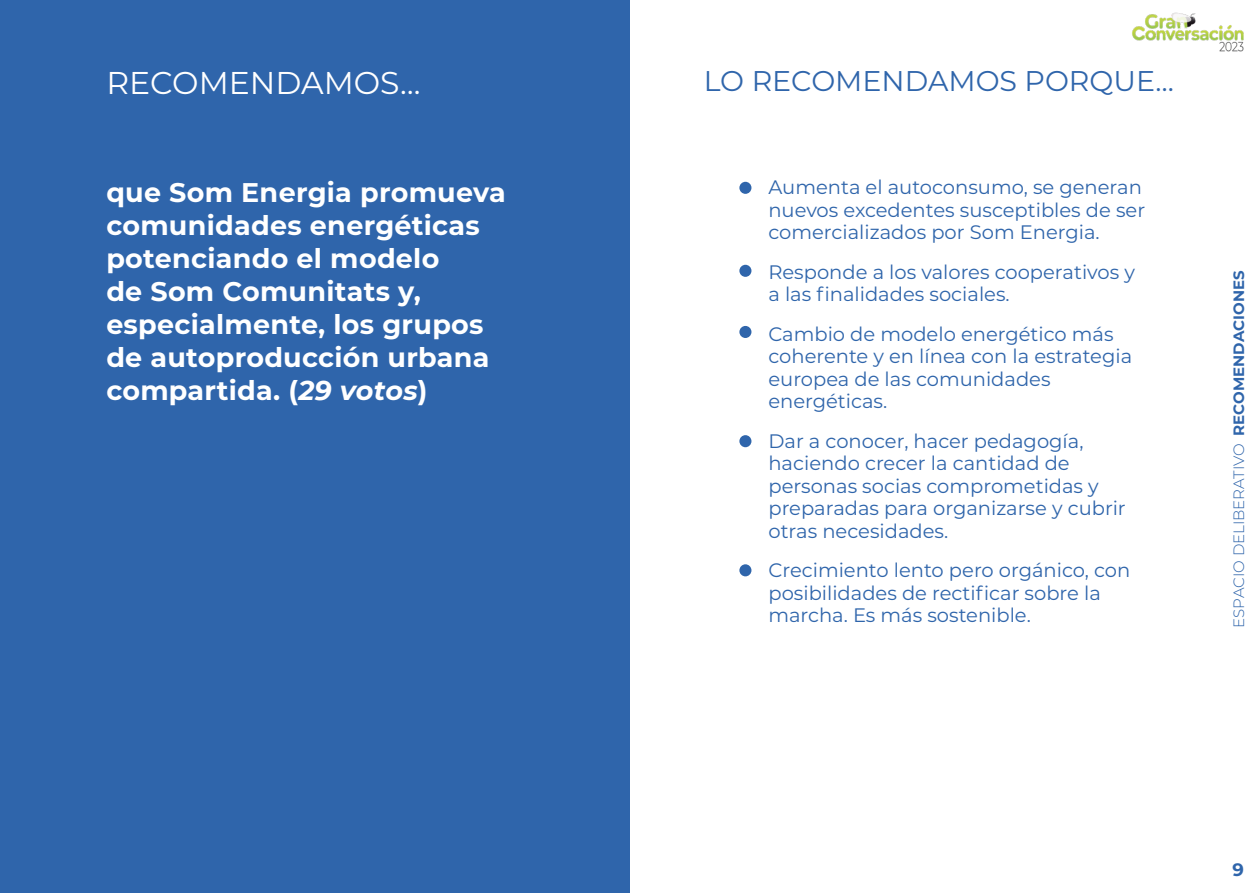
<style>
.page{position:relative;width:1259px;height:893px;background:#fff}
.page>*{position:absolute;margin:0;border:0;box-sizing:border-box;transform-origin:0 0}
.titol2_ok{font:31.5px "Montserrat";color:#fff}
.text_ok{font:28.5px "Montserrat";color:#2f65ab}
.text_ok-2{font:700 27px/33px "Montserrat";letter-spacing:.01em;color:#fff}
.text_ok-3{font:19.5px/22.5px "Montserrat";color:#2f65ab}
.t1{font:700 18px "Montserrat";color:#2f65ab}
.t2{font:300 15px "Montserrat";color:#2f65ab}
.s1{font-style:italic}
.s2{font-weight:700}
</style>
<div class="page">
<img style="left:1132px;top:12px;width:112px;height:40px">
<div style="left:0;top:0;width:629px;height:893px;background:#2f65ab"></div>
<div style="left:739px;top:182px;width:12px;height:12px;background:#2f65ab;border-radius:50%"></div>
<div style="left:739px;top:265px;width:12px;height:12px;background:#2f65ab;border-radius:50%"></div>
<div style="left:739px;top:326px;width:12px;height:12px;background:#2f65ab;border-radius:50%"></div>
<div style="left:739px;top:435px;width:12px;height:12px;background:#2f65ab;border-radius:50%"></div>
<div style="left:739px;top:564px;width:12px;height:12px;background:#2f65ab;border-radius:50%"></div>
<p class="titol2_ok" style="left:106px;top:61px;width:316px">RECOMENDAMOS…</p>
<p class="text_ok-2" style="left:106px;top:174px;width:401px">que Som Energia promueva comunidades energéticas potenciando el modelo<br>de Som Comunitats y, especialmente, los grupos de autoproducción urbana compartida. (<span class="s1">29 votos</span>)</p>
<p class="text_ok" style="left:704px;top:62px;width:471px">LO RECOMENDAMOS PORQUE…</p>
<p class="text_ok-3" style="left:768px;top:175px;width:378px">Aumenta el autoconsumo, se generan nuevos excedentes susceptibles de ser comercializados por Som Energia.</p>
<p class="text_ok-3" style="left:768px;top:260px;width:368px">Responde a los valores cooperativos y a las finalidades sociales.</p>
<p class="text_ok-3" style="left:768px;top:322px;width:365px">Cambio de modelo energético más coherente y en línea con la estrategia europea de las comunidades energéticas.</p>
<p class="text_ok-3" style="left:768px;top:429px;width:359px">Dar a conocer, hacer pedagogía, haciendo crecer la cantidad de personas socias comprometidas y preparadas para organizarse y cubrir otras necesidades.</p>
<p class="text_ok-3" style="left:768px;top:558px;width:363px">Crecimiento lento pero orgánico, con posibilidades de rectificar sobre la marcha. Es más sostenible.</p>
<p class="t2" style="left:1228px;top:628px;width:358px;rotate:-90deg">ESPACIO DELIBERATIVO <span class="s2">RECOMENDACIONES</span></p>
<p class="t1" style="left:1232px;top:857px;width:13px">9</p>
</div>
